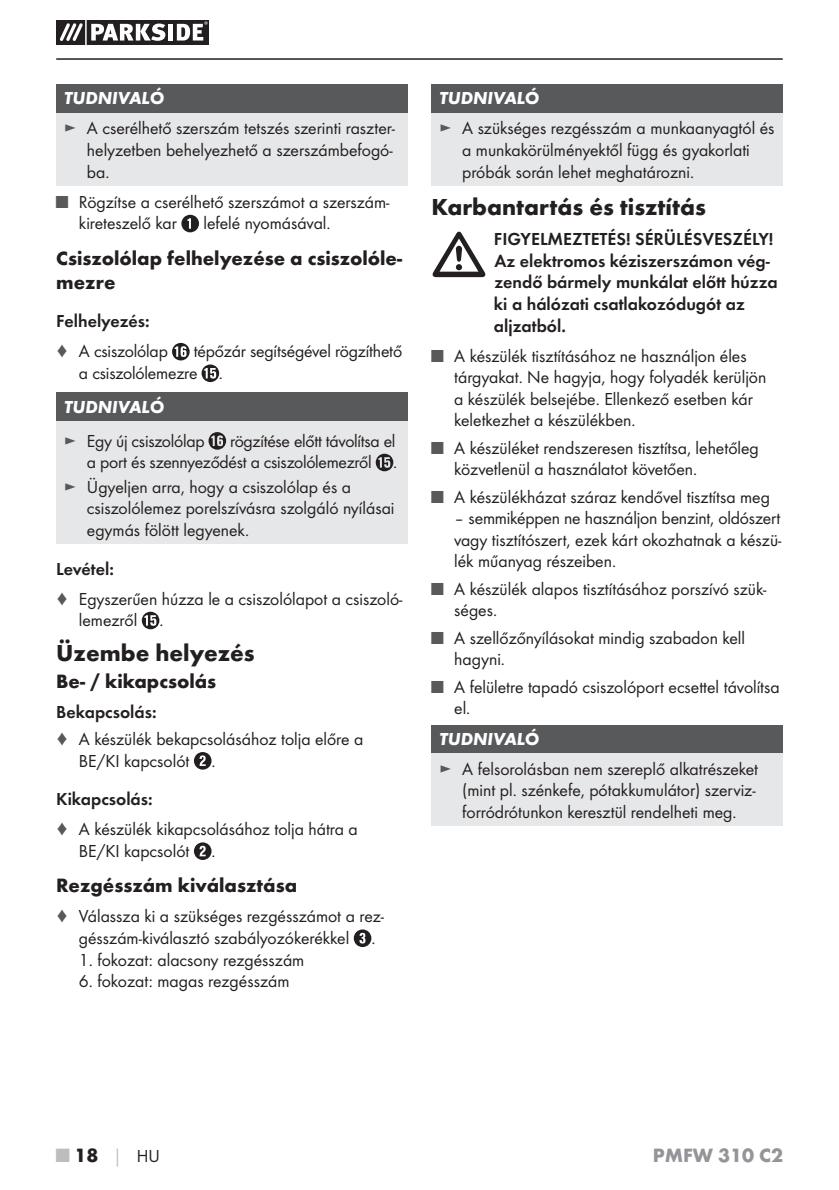
<style>
.page{position:relative;width:839px;height:1190px;background:#fff}
.page>*{position:absolute;margin:0;border:0;box-sizing:border-box;transform-origin:0 0}
.t1{font:700 24px "Futura";color:#231f20}
.t2{font:700 20px/24px "Futura";color:#231f20}
.t3{font:700 20px "Futura";color:#939598}
.t4{font:18px/21.6px "Futura Boo";color:#231f20}
.t5{font:18px/21.6px "Futura Dem";color:#231f20}
.t6{font:italic 700 18px "Futura";color:#fff}
.s1{color:#58595b}
.s2{color:#bbbdc0}
.s3{font-size:18px;color:#bbbdc0}
.s4{font-family:"Futura Boo";font-weight:400;font-size:18px}
</style>
<div class="page">
<hr style="left:56px;top:58px;width:726px;height:2px;background:#231f20">
<svg style="left:56px;top:20px;width:153px;height:25px"></svg>
<hr style="left:85px;top:20px;width:2px;height:25px;background:#fff">
<div style="left:56px;top:85px;width:351px;height:28px;background:#58595b"></div>
<div style="left:56px;top:113px;width:351px;height:73px;background:#e6e7e8"></div>
<svg style="left:181px;top:215px;width:18px;height:17px"></svg>
<svg style="left:172px;top:343px;width:17px;height:17px"></svg>
<svg style="left:201px;top:364px;width:18px;height:18px"></svg>
<div style="left:56px;top:393px;width:351px;height:28px;background:#58595b"></div>
<div style="left:56px;top:421px;width:351px;height:123px;background:#e6e7e8"></div>
<svg style="left:208px;top:432px;width:18px;height:17px"></svg>
<svg style="left:375px;top:454px;width:18px;height:17px"></svg>
<svg style="left:142px;top:611px;width:17px;height:18px"></svg>
<svg style="left:194px;top:752px;width:17px;height:17px"></svg>
<svg style="left:194px;top:842px;width:17px;height:18px"></svg>
<svg style="left:353px;top:929px;width:18px;height:18px"></svg>
<div style="left:431px;top:85px;width:351px;height:28px;background:#58595b"></div>
<div style="left:431px;top:113px;width:351px;height:73px;background:#e6e7e8"></div>
<div style="left:431px;top:725px;width:351px;height:28px;background:#58595b"></div>
<div style="left:431px;top:753px;width:351px;height:73px;background:#e6e7e8"></div>
<svg style="left:432px;top:232px;width:53px;height:45px"></svg>
<p class="t6" style="left:64px;top:92px;width:101px">TUDNIVALÓ</p>
<p class="t4" style="left:87px;top:119px;width:309px;text-indent:-23px"><span class="s1">►</span> A cserélhető szerszám tetszés szerinti raszter&shy;helyzetben behelyezhető a szerszámbefogó&shy;ba.</p>
<p class="t4" style="left:79px;top:192px;width:312px;text-indent:-23px"><span class="s1">■</span> Rögzítse a cserélhető szerszámot a szerszám&shy;kireteszelő kar</p>
<p class="t4" style="left:203px;top:213px;width:128px">lefelé nyomásával.</p>
<p class="t2" style="left:56px;top:248px;width:347px">Csiszolólap felhelyezése a csiszolóle&shy;mezre</p>
<p class="t5" style="left:56px;top:312px;width:95px">Felhelyezés:</p>
<p class="t4" style="left:56px;top:341px;width:113px"><span class="s1">♦</span> A csiszolólap</p>
<p class="t4" style="left:79px;top:341px;width:324px;text-indent:115px">tépőzár segítségével rögzíthető a csiszolólemezre .</p>
<p class="t6" style="left:64px;top:400px;width:101px">TUDNIVALÓ</p>
<p class="t4" style="left:64px;top:431px;width:142px"><span class="s1">►</span> Egy új csiszolólap</p>
<p class="t4" style="left:87px;top:431px;width:311px;text-align:right">rögzítése előtt távolítsa el<br>a port és szennyeződést a csiszolólemezről .</p>
<p class="t4" style="left:87px;top:477px;width:309px;text-indent:-23px"><span class="s1">►</span> Ügyeljen arra, hogy a csiszolólap és a csiszolólemez porelszívásra szolgáló nyílásai egymás fölött legyenek.</p>
<p class="t5" style="left:56px;top:559px;width:59px">Levétel:</p>
<p class="t4" style="left:79px;top:589px;width:325px;text-indent:-23px"><span class="s1">♦</span> Egyszerűen húzza le a csiszolólapot a csiszoló&shy;lemezről .</p>
<h1 class="t1" style="left:56px;top:643px;width:200px">Üzembe helyezés</h1>
<p class="t2" style="left:56px;top:670px;width:161px">Be- / kikapcsolás</p>
<p class="t5" style="left:56px;top:702px;width:102px">Bekapcsolás:</p>
<p class="t4" style="left:79px;top:729px;width:286px;text-indent:-23px"><span class="s1">♦</span> A készülék bekapcsolásához tolja előre a<br>BE/KI kapcsolót .</p>
<p class="t5" style="left:56px;top:789px;width:98px">Kikapcsolás:</p>
<p class="t4" style="left:79px;top:819px;width:280px;text-indent:-23px"><span class="s1">♦</span> A készülék kikapcsolásához tolja hátra a<br>BE/KI kapcsolót .</p>
<p class="t2" style="left:56px;top:875px;width:242px">Rezgésszám kiválasztása</p>
<p class="t4" style="left:79px;top:906px;width:306px;text-indent:-23px"><span class="s1">♦</span> Válassza ki a szükséges rezgésszámot a rez&shy;gésszám-kiválasztó szabályozókerékkel .</p>
<p class="t4" style="left:79px;top:949px;width:227px">1. fokozat: alacsony rezgésszám</p>
<p class="t4" style="left:79px;top:971px;width:212px">6. fokozat: magas rezgésszám</p>
<p class="t6" style="left:439px;top:92px;width:101px">TUDNIVALÓ</p>
<p class="t4" style="left:462px;top:119px;width:314px;text-indent:-23px"><span class="s1">►</span> A szükséges rezgésszám a munkaanyagtól és a munkakörülményektől függ és gyakorlati próbák során lehet meghatározni.</p>
<h1 class="t1" style="left:431px;top:197px;width:276px">Karbantartás és tisztítás</h1>
<p class="t5" style="left:493px;top:229px;width:285px">FIGYELMEZTETÉS! SÉRÜLÉSVESZÉLY!<br>Az elektromos kéziszerszámon vég&shy;zendő bármely munkálat előtt húzza ki a hálózati csatlakozódugót az aljzatból.</p>
<p class="t4" style="left:454px;top:346px;width:313px;text-indent:-23px"><span class="s1">■</span> A készülék tisztításához ne használjon éles tárgyakat. Ne hagyja, hogy folyadék kerüljön a készülék belsejébe. Ellenkező esetben kár keletkezhet a készülékben.</p>
<p class="t4" style="left:454px;top:438px;width:306px;text-indent:-23px"><span class="s1">■</span> A készüléket rendszeresen tisztítsa, lehetőleg közvetlenül a használatot követően.</p>
<p class="t4" style="left:431px;top:487px;width:340px"><span class="s1">■</span> A készülékházat száraz kendővel tisztítsa meg</p>
<p class="t4" style="left:454px;top:508px;width:328px;text-align:justify">– semmiképpen ne használjon benzint, oldószert vagy tisztítószert, ezek kárt okozhatnak a készü&shy;lék műanyag részeiben.</p>
<p class="t4" style="left:454px;top:579px;width:313px;text-indent:-23px"><span class="s1">■</span> A készülék alapos tisztításához porszívó szük&shy;séges.</p>
<p class="t4" style="left:454px;top:628px;width:292px;text-indent:-23px"><span class="s1">■</span> A szellőzőnyílásokat mindig szabadon kell hagyni.</p>
<p class="t4" style="left:454px;top:676px;width:327px;text-indent:-23px"><span class="s1">■</span> A felületre tapadó csiszolóport ecsettel távolítsa el.</p>
<p class="t6" style="left:439px;top:733px;width:101px">TUDNIVALÓ</p>
<p class="t4" style="left:462px;top:759px;width:297px;text-indent:-23px"><span class="s1">►</span> A felsorolásban nem szereplő alkatrészeket (mint pl. szénkefe, pótakkumulátor) szerviz&shy;forródrótunkon keresztül rendelheti meg.</p>
<p class="t2" style="left:56px;top:1145px;width:105px"><span class="s2">■</span> 18 <span class="s3">│</span> <span class="s4">HU</span></p>
<p class="t3" style="left:652px;top:1147px;width:132px">PMFW 310 C2</p>
</div>
